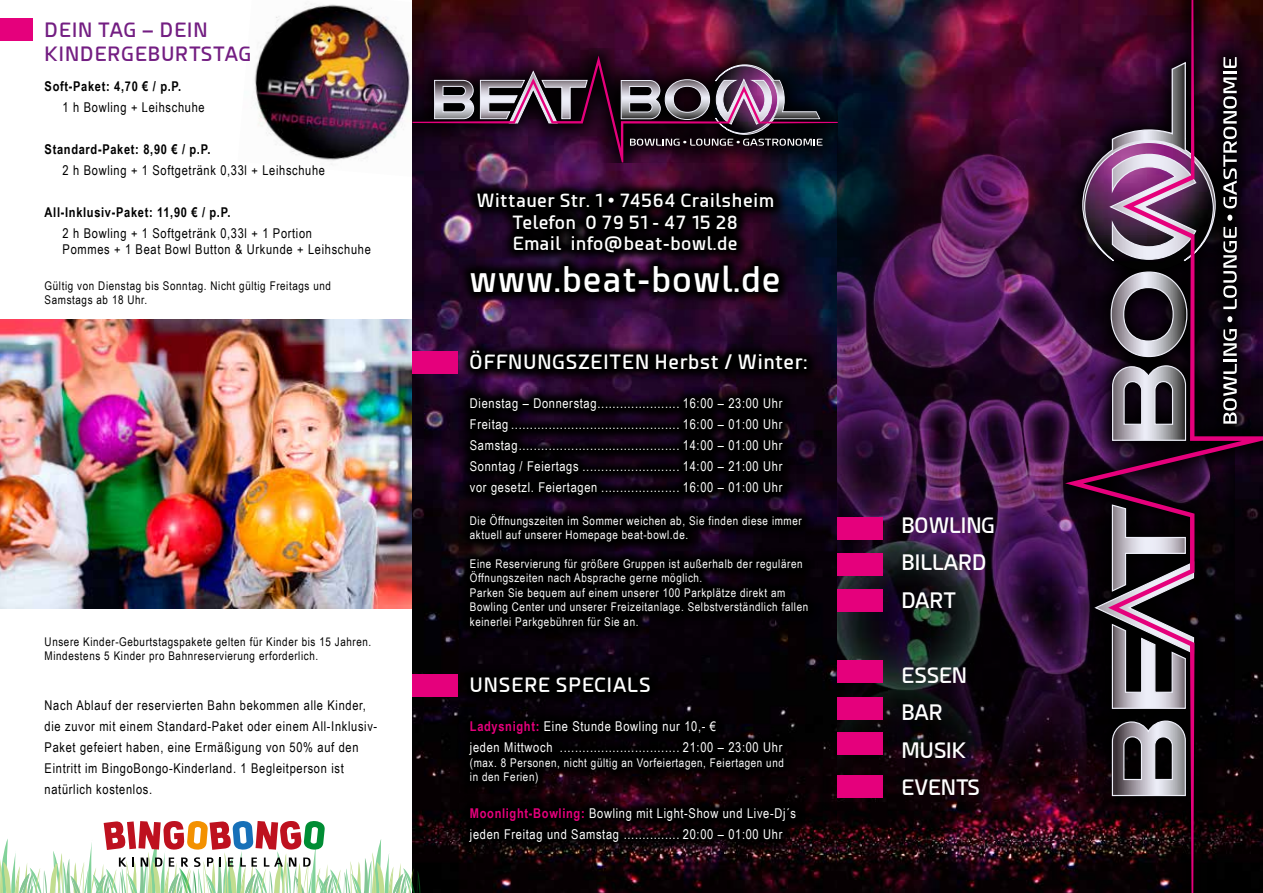
<style>
.page{position:relative;width:1263px;height:893px;background:#fff}
.page>*{position:absolute;margin:0;border:0;box-sizing:border-box;transform-origin:0 0}
.t1{font:600 34.5px "Esphimere";letter-spacing:.05em;color:#fff}
.t2{font:600 21px/37.5px "Esphimere";color:#fff}
.t3{font:600 19.5px "Esphimere";letter-spacing:.05em;color:#fff}
.t4{font:600 19.5px/24px "Esphimere";letter-spacing:.05em;color:#731e82}
.t5{font:600 18px/21.6px "Esphimere";letter-spacing:.05em;color:#fff;text-align:center}
.t6{font:13.5px/21px "Arial Narrow";letter-spacing:.05em;color:#fff}
.t7{font:13.5px/21px "Arial Narrow";letter-spacing:.05em;color:#000}
.t8{font:700 13.5px "Arial Narrow";letter-spacing:.05em;color:#000}
.t9{font:12px/14.4px "Arial Narrow";letter-spacing:.05em;color:#fff}
.t10{font:12px/14.4px "Arial Narrow";letter-spacing:.05em;color:#000}
.s1{font-weight:700;color:#e5007c}
</style>
<div class="page">
<img style="left:254px;top:3px;width:158px;height:158px">
<img style="left:0;top:319px;width:412px;height:290px">
<img style="left:412px;top:0;width:631px;height:893px">
<img style="left:838px;top:103px;width:205px;height:679px">
<svg style="left:457px;top:338px;width:364px;height:303px;background:#09010b"></svg>
<div style="left:412px;top:351px;width:46px;height:22px;background:#e5007c"></div>
<svg style="left:458px;top:181px;width:333px;height:124px;background:#110412"></svg>
<div style="left:0;top:19px;width:32px;height:22px;background:#e5007c"></div>
<svg style="left:0;top:820px;width:421px;height:73px"></svg>
<div style="left:838px;top:517px;width:45px;height:23px;background:#e5007c"></div>
<div style="left:838px;top:553px;width:45px;height:23px;background:#e5007c"></div>
<div style="left:838px;top:589px;width:45px;height:22px;background:#e5007c"></div>
<div style="left:838px;top:661px;width:45px;height:22px;background:#e5007c"></div>
<div style="left:838px;top:697px;width:45px;height:22px;background:#e5007c"></div>
<div style="left:838px;top:732px;width:45px;height:23px;background:#e5007c"></div>
<div style="left:838px;top:775px;width:45px;height:23px;background:#e5007c"></div>
<svg style="left:457px;top:665px;width:352px;height:190px;background:#080205"></svg>
<div style="left:412px;top:674px;width:46px;height:22px;background:#e5007c"></div>
<img style="left:1043px;top:0;width:22px;height:893px">
<svg style="left:1065px;top:0;width:198px;height:893px;background:#311c2c"></svg>
<svg style="left:1082px;top:61px;width:134px;height:297px;background:#53374f"></svg>
<svg style="left:412px;top:48px;width:426px;height:7px;background:#3c0b2c"></svg>
<svg style="left:412px;top:55px;width:426px;height:107px;background:#381b34"></svg>
<svg style="left:621px;top:64px;width:201px;height:82px;background:#4f3c4d"></svg>
<h3 class="t4" style="left:45px;top:18px;width:208px">DEIN TAG – DEIN<br>KINDERGEBURTSTAG</h3>
<p class="t8" style="left:45px;top:76px;width:138px">Soft-Paket: 4,70 € / p.P.</p>
<p class="t7" style="left:63px;top:96px;width:143px">1 h Bowling + Leihschuhe</p>
<p class="t8" style="left:45px;top:139px;width:167px">Standard-Paket: 8,90 € / p.P.</p>
<p class="t7" style="left:63px;top:159px;width:264px">2 h Bowling + 1 Softgetränk 0,33l + Leihschuhe</p>
<p class="t8" style="left:45px;top:202px;width:187px">All-Inklusiv-Paket: 11,90 € / p.P.</p>
<p class="t7" style="left:63px;top:225px;width:310px;line-height:16.2px">2 h Bowling + 1 Softgetränk 0,33l + 1 Portion<br>Pommes + 1 Beat Bowl Button &amp; Urkunde + Leihschuhe</p>
<p class="t10" style="left:45px;top:278px;width:288px">Gültig von Dienstag bis Sonntag. Nicht gültig Freitags und<br>Samstags ab 18 Uhr.</p>
<p class="t10" style="left:45px;top:634px;width:328px">Unsere Kinder-Geburtstagspakete gelten für Kinder bis 15 Jahren.<br>Mindestens 5 Kinder pro Bahnreservierung erforderlich.</p>
<p class="t7" style="left:45px;top:694px;width:334px">Nach Ablauf der reservierten Bahn bekommen alle Kinder, die zuvor mit einem Standard-Paket oder einem All-Inklusiv-Paket gefeiert haben, eine Ermäßigung von 50% auf den Eintritt im BingoBongo-Kinderland. 1 Begleitperson ist natürlich kostenlos.</p>
<h3 class="t5" style="left:477px;top:189px;width:298px">Wittauer Str. 1 • 74564 Crailsheim<br>Telefon 0 79 51 - 47 15 28<br>Email info@beat-bowl.de</h3>
<h1 class="t1" style="left:470px;top:258px;width:312px">www.beat-bowl.de</h1>
<h3 class="t3" style="left:470px;top:350px;width:339px">ÖFFNUNGSZEITEN Herbst / Winter:</h3>
<p class="t6" style="left:470px;top:393px;width:314px;text-align:justify">Dienstag – Donnerstag...................... 16:00 – 23:00 Uhr Freitag ............................................. 16:00 – 01:00 Uhr Samstag........................................... 14:00 – 01:00 Uhr Sonntag / Feiertags .......................... 14:00 – 21:00 Uhr vor gesetzl. Feiertagen ..................... 16:00 – 01:00 Uhr</p>
<p class="t9" style="left:470px;top:513px;width:333px">Die Öffnungszeiten im Sommer weichen ab, Sie finden diese immer aktuell auf unserer Homepage beat-bowl.de.</p>
<p class="t9" style="left:470px;top:556px;width:340px">Eine Reservierung für größere Gruppen ist außerhalb der regulären Öffnungszeiten nach Absprache gerne möglich.<br>Parken Sie bequem auf einem unserer 100 Parkplätze direkt am Bowling Center und unserer Freizeitanlage. Selbstverständlich fallen keinerlei Parkgebühren für Sie an.</p>
<h3 class="t3" style="left:470px;top:673px;width:182px">UNSERE SPECIALS</h3>
<p class="t6" style="left:470px;top:716px;width:314px"><span class="s1">Ladysnight:</span> Eine Stunde Bowling nur 10,- €<br>jeden Mittwoch ................................ 21:00 – 23:00 Uhr</p>
<p class="t9" style="left:470px;top:755px;width:315px">(max. 8 Personen, nicht gültig an Vorfeiertagen, Feiertagen und in den Ferien)</p>
<p class="t6" style="left:470px;top:803px;width:328px"><span class="s1">Moonlight-Bowling:</span> Bowling mit Light-Show und Live-Dj´s jeden Freitag und Samstag ............... 20:00 – 01:00 Uhr</p>
<h2 class="t2" style="left:901px;top:506px;width:95px">BOWLING<br>BILLARD<br>DART</h2>
<h2 class="t2" style="left:901px;top:656px;width:80px">ESSEN<br>BAR<br>MUSIK<br>EVENTS</h2>
</div>
